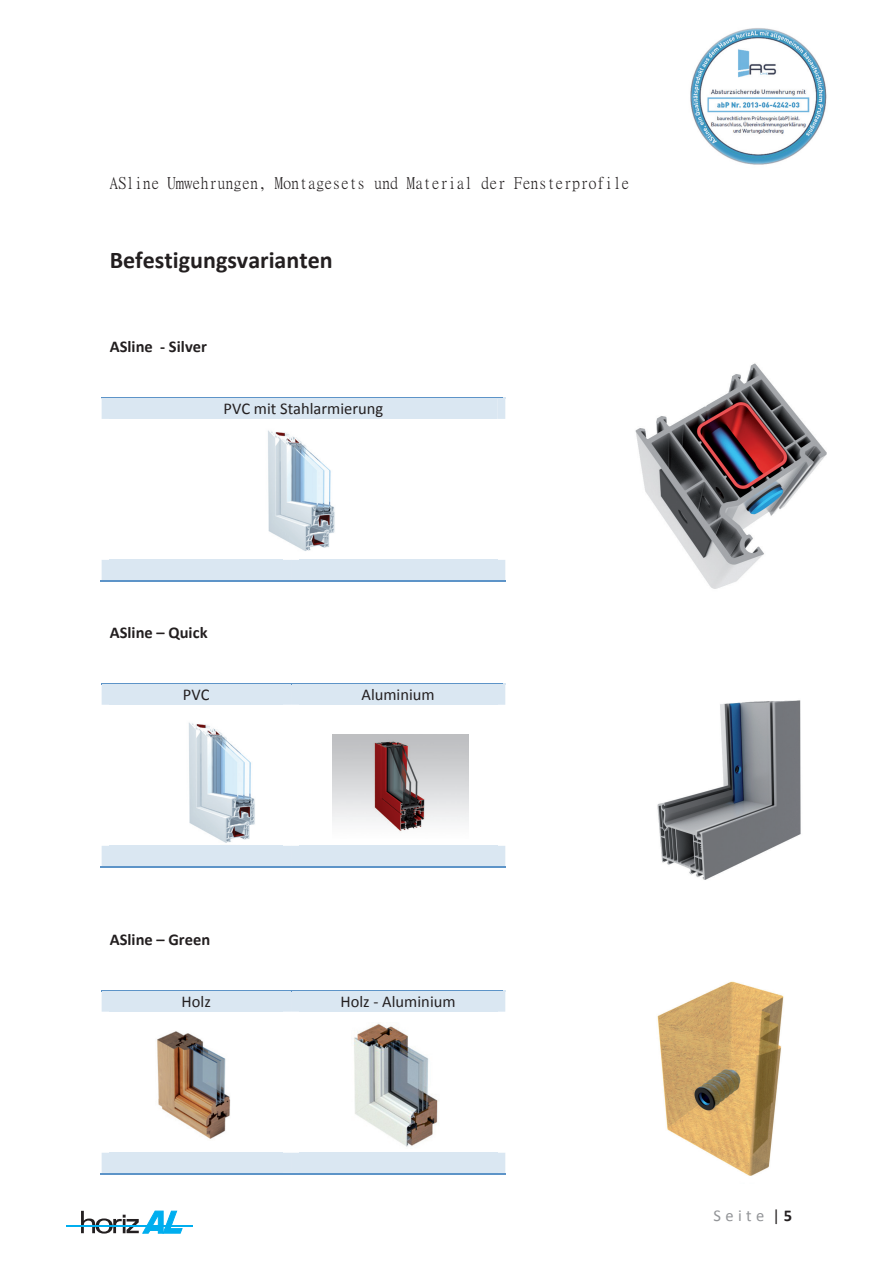
<style>
.page{position:relative;width:894px;height:1264px;background:#fff}
.page>*{position:absolute;margin:0;border:0;box-sizing:border-box;transform-origin:0 0}
.t1{font:700 24px "Calibri";color:#231f20}
.t2{font:16.5px "Ming Li U Ext B";letter-spacing:.005em;color:#231f20}
.t3{font:16.5px "Calibri";color:#231f20}
.t4{font:700 16.5px "Calibri";color:#231f20}
.t5{font:16.5px "Calibri";letter-spacing:.27em;color:#939598}
.s1{color:#231f20}
.s2{font-weight:700;color:#231f20}
</style>
<div class="page">
<svg style="left:81px;top:1211px;width:101px;height:23px"></svg>
<hr style="left:66px;top:1226px;width:126px;height:1px;background:#00aeef">
<img style="left:690px;top:28px;width:137px;height:137px">
<div style="left:102px;top:683px;width:403px;height:22px;background:#dae7f2"></div>
<div style="left:102px;top:846px;width:403px;height:20px;background:#dae7f2"></div>
<div style="left:299px;top:846px;width:198px;height:20px;background:#dae7f2"></div>
<hr style="left:101px;top:866px;width:190px;height:1px;background:#5d94c8">
<hr style="left:290px;top:866px;width:215px;height:1px;background:#5d94c8">
<div style="left:102px;top:990px;width:403px;height:22px;background:#dae7f2"></div>
<div style="left:102px;top:1153px;width:403px;height:20px;background:#dae7f2"></div>
<div style="left:299px;top:1153px;width:198px;height:20px;background:#dae7f2"></div>
<hr style="left:101px;top:1173px;width:190px;height:1px;background:#5d94c8">
<hr style="left:290px;top:1173px;width:215px;height:1px;background:#5d94c8">
<div style="left:102px;top:397px;width:403px;height:22px;background:#dae7f2"></div>
<div style="left:102px;top:560px;width:403px;height:20px;background:#dae7f2"></div>
<div style="left:299px;top:560px;width:198px;height:20px;background:#dae7f2"></div>
<hr style="left:101px;top:580px;width:190px;height:2px;background:#5d94c8">
<hr style="left:290px;top:580px;width:215px;height:2px;background:#5d94c8">
<img style="left:657px;top:700px;width:144px;height:180px">
<img style="left:635px;top:363px;width:192px;height:226px">
<img style="left:267px;top:430px;width:68px;height:122px">
<img style="left:188px;top:721px;width:68px;height:122px">
<img style="left:354px;top:1023px;width:84px;height:124px">
<img style="left:157px;top:1031px;width:74px;height:108px">
<img style="left:657px;top:981px;width:127px;height:195px">
<img style="left:332px;top:734px;width:136px;height:97px">
<p class="t2" style="left:110px;top:175px;width:521px">ASline Umwehrungen, Montagesets und Material der Fensterprofile</p>
<h1 class="t1" style="left:110px;top:245px;width:224px">Befestigungsvarianten</h1>
<p class="t4" style="left:110px;top:336px;width:99px">ASline ‐ Silver</p>
<p class="t3" style="left:223px;top:398px;width:161px">PVC mit Stahlarmierung</p>
<p class="t4" style="left:110px;top:622px;width:99px">ASline – Quick</p>
<p class="t3" style="left:183px;top:684px;width:28px">PVC</p>
<p class="t3" style="left:361px;top:684px;width:75px">Aluminium</p>
<p class="t4" style="left:110px;top:929px;width:102px">ASline – Green</p>
<p class="t3" style="left:182px;top:991px;width:31px">Holz</p>
<p class="t3" style="left:340px;top:991px;width:117px">Holz ‐ Aluminium</p>
<p class="t5" style="left:713px;top:1205px;width:80px">Seite <span class="s1">|</span> <span class="s2">5</span></p>
<p class="t5" style="left:711px;top:1208px;width:81px">Seite <span class="s1">|</span><span class="s2">5</span></p>
</div>
